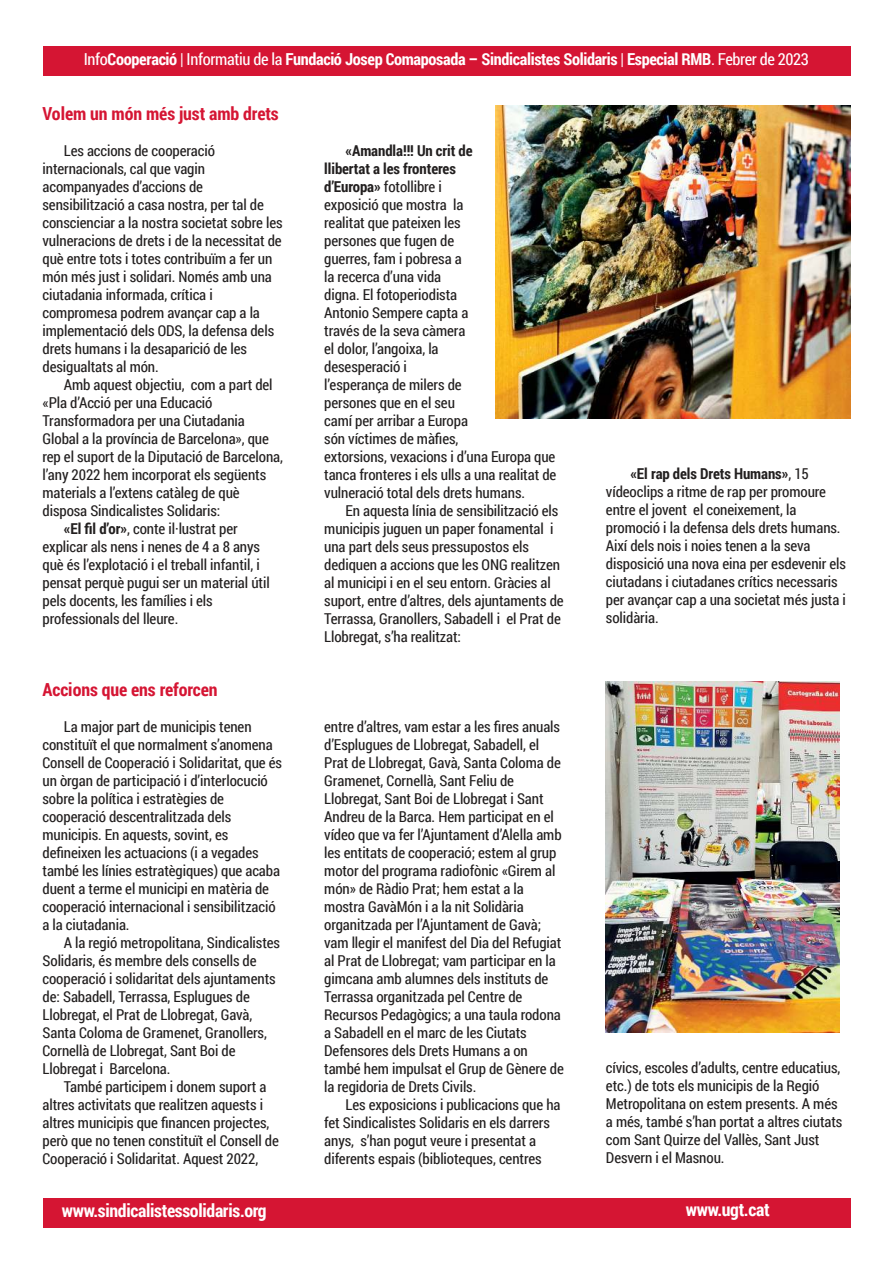
<style>
.page{position:relative;width:893px;height:1263px;background:#fff}
.page>*{position:absolute;margin:0;border:0;box-sizing:border-box;transform-origin:0 0}
.t1{font:700 18px "Roboto Condensed";letter-spacing:-.005em;color:#d51533}
.t2{font:700 18px "Roboto Condensed";letter-spacing:-.015em;color:#fff}
.t3{font:700 16.5px "Roboto Condensed";letter-spacing:-.02em;color:#fff}
.t4{font:15px/18px "Roboto Condensed";letter-spacing:-.005em;color:#221f1f}
.s1{font-weight:400}
.s2{font-weight:700}
</style>
<div class="page">
<div style="left:43px;top:1198px;width:807px;height:29px;background:#d51533"></div>
<div style="left:43px;top:46px;width:807px;height:29px;background:#d51533"></div>
<img style="left:495px;top:106px;width:355px;height:313px">
<img style="left:606px;top:682px;width:234px;height:351px">
<p class="t3" style="left:84px;top:52px;width:727px"><span class="s1">Info</span>Cooperació <span class="s1">| Informatiu de la</span> Fundació Josep Comaposada – Sindicalistes Solidaris <span class="s1">|</span> Especial RMB<span class="s1">. Febrer de 2023</span></p>
<p class="t1" style="left:43px;top:106px;width:238px">Volem un món més just amb drets</p>
<p class="t4" style="left:43px;top:142px;width:242px;text-indent:21px">Les accions de cooperació internacionals, cal que vagin acompanyades d’accions de sensibilització a casa nostra, per tal de conscienciar a la nostra societat sobre les vulneracions de drets i de la necessitat de què entre tots i totes contribuïm a fer un món més just i solidari. Només amb una ciutadania informada, crítica i compromesa podrem avançar cap a la implementació dels ODS, la defensa dels drets humans i la desaparició de les desigualtats al món.</p>
<p class="t4" style="left:64px;top:376px;width:210px">Amb aquest objectiu, com a part del</p>
<p class="t4" style="left:43px;top:394px;width:172px">«Pla d’Acció per una Educació</p>
<p class="t4" style="left:43px;top:412px;width:204px">Transformadora per una Ciutadania</p>
<p class="t4" style="left:43px;top:430px;width:228px">Global a la província de Barcelona», que</p>
<p class="t4" style="left:43px;top:448px;width:242px">rep el suport de la Diputació de Barcelona,</p>
<p class="t4" style="left:43px;top:466px;width:225px">l’any 2022 hem incorporat els següents</p>
<p class="t4" style="left:43px;top:484px;width:199px">materials a l’extens catàleg de què</p>
<p class="t4" style="left:43px;top:502px;width:179px">disposa Sindicalistes Solidaris:</p>
<p class="t4" style="left:64px;top:520px;width:175px"><span class="s2">«El fil d’or»</span>, conte il·lustrat per</p>
<p class="t4" style="left:43px;top:538px;width:219px">explicar als nens i nenes de 4 a 8 anys</p>
<p class="t4" style="left:43px;top:556px;width:219px">què és l’explotació i el treball infantil, i</p>
<p class="t4" style="left:43px;top:574px;width:229px">pensat perquè pugui ser un material útil</p>
<p class="t4" style="left:43px;top:592px;width:172px">pels docents, les famílies i els</p>
<p class="t4" style="left:43px;top:610px;width:137px">professionals del lleure.</p>
<p class="t1" style="left:43px;top:682px;width:177px">Accions que ens reforcen</p>
<p class="t4" style="left:43px;top:718px;width:241px;text-indent:21px">La major part de municipis tenen constituït el que normalment s’anomena Consell de Cooperació i Solidaritat, que és un òrgan de participació i d’interlocució sobre la política i estratègies de cooperació descentralitzada dels municipis. En aquests, sovint, es defineixen les actuacions (i a vegades també les línies estratègiques) que acaba duent a terme el municipi en matèria de cooperació internacional i sensibilització a la ciutadania.</p>
<p class="t4" style="left:43px;top:934px;width:239px;text-indent:21px">A la regió metropolitana, Sindicalistes Solidaris, és membre dels consells de cooperació i solidaritat dels ajuntaments de: Sabadell, Terrassa, Esplugues de Llobregat, el Prat de Llobregat, Gavà, Santa Coloma de Gramenet, Granollers, Cornellà de Llobregat, Sant Boi de Llobregat i Barcelona.</p>
<p class="t4" style="left:43px;top:1078px;width:238px;text-indent:21px">També participem i donem suport a altres activitats que realitzen aquests i altres municipis que financen projectes, però que no tenen constituït el Consell de Cooperació i Solidaritat. Aquest 2022,</p>
<p class="t4" style="left:324px;top:142px;width:234px;text-indent:21px"><span class="s2">«Amandla!!! Un crit de<br>llibertat a les fronteres<br>d’Europa»</span> fotollibre i<br>exposició que mostra la<br>realitat que pateixen les<br>persones que fugen de<br>guerres, fam i pobresa a<br>la recerca d’una vida<br>digna. El fotoperiodista<br>Antonio Sempere capta a<br>través de la seva càmera<br>el dolor, l’angoixa, la<br>desesperació i<br>l’esperança de milers de<br>persones que en el seu<br>camí per arribar a Europa<br>són víctimes de màfies,<br>extorsions, vexacions i d’una Europa que tanca fronteres i els ulls a una realitat de vulneració total dels drets humans.</p>
<p class="t4" style="left:324px;top:502px;width:241px;text-indent:21px">En aquesta línia de sensibilització els municipis juguen un paper fonamental i una part dels seus pressupostos els dediquen a accions que les ONG realitzen al municipi i en el seu entorn. Gràcies al suport, entre d’altres, dels ajuntaments de Terrassa, Granollers, Sabadell i el Prat de Llobregat, s’ha realitzat:</p>
<p class="t4" style="left:324px;top:718px;width:241px">entre d’altres, vam estar a les fires anuals d’Esplugues de Llobregat, Sabadell, el Prat de Llobregat, Gavà, Santa Coloma de Gramenet, Cornellà, Sant Feliu de Llobregat, Sant Boi de Llobregat i Sant Andreu de la Barca. Hem participat en el vídeo que va fer l’Ajuntament d’Alella amb les entitats de cooperació; estem al grup motor del programa radiofònic «Girem al món» de Ràdio Prat; hem estat a la mostra GavàMón i a la nit Solidària organitzada per l’Ajuntament de Gavà; vam llegir el manifest del Dia del Refugiat al Prat de Llobregat; vam participar en la gimcana amb alumnes dels instituts de Terrassa organitzada pel Centre de Recursos Pedagògics; a una taula rodona a Sabadell en el marc de les Ciutats Defensores dels Drets Humans a on també hem impulsat el Grup de Gènere de la regidoria de Drets Civils.</p>
<p class="t4" style="left:324px;top:1096px;width:238px;text-indent:21px">Les exposicions i publicacions que ha fet Sindicalistes Solidaris en els darrers anys, s’han pogut veure i presentat a diferents espais (biblioteques, centres</p>
<p class="t4" style="left:606px;top:466px;width:242px;text-indent:24px"><span class="s2">«El rap dels Drets Humans»</span>, 15 vídeoclips a ritme de rap per promoure entre el jovent el coneixement, la promoció i la defensa dels drets humans.<br>Així dels nois i noies tenen a la seva disposició una nova eina per esdevenir els ciutadans i ciutadanes crítics necessaris per avançar cap a una societat més justa i solidària.</p>
<p class="t4" style="left:606px;top:1060px;width:238px">cívics, escoles d’adults, centre educatius, etc.) de tots els municipis de la Regió Metropolitana on estem presents. A més a més, també s’han portat a altres ciutats com Sant Quirze del Vallès, Sant Just Desvern i el Masnou.</p>
<p class="t2" style="left:62px;top:1203px;width:206px">www.sindicalistessolidaris.org</p>
<p class="t2" style="left:686px;top:1202px;width:85px">www.ugt.cat</p>
</div>
